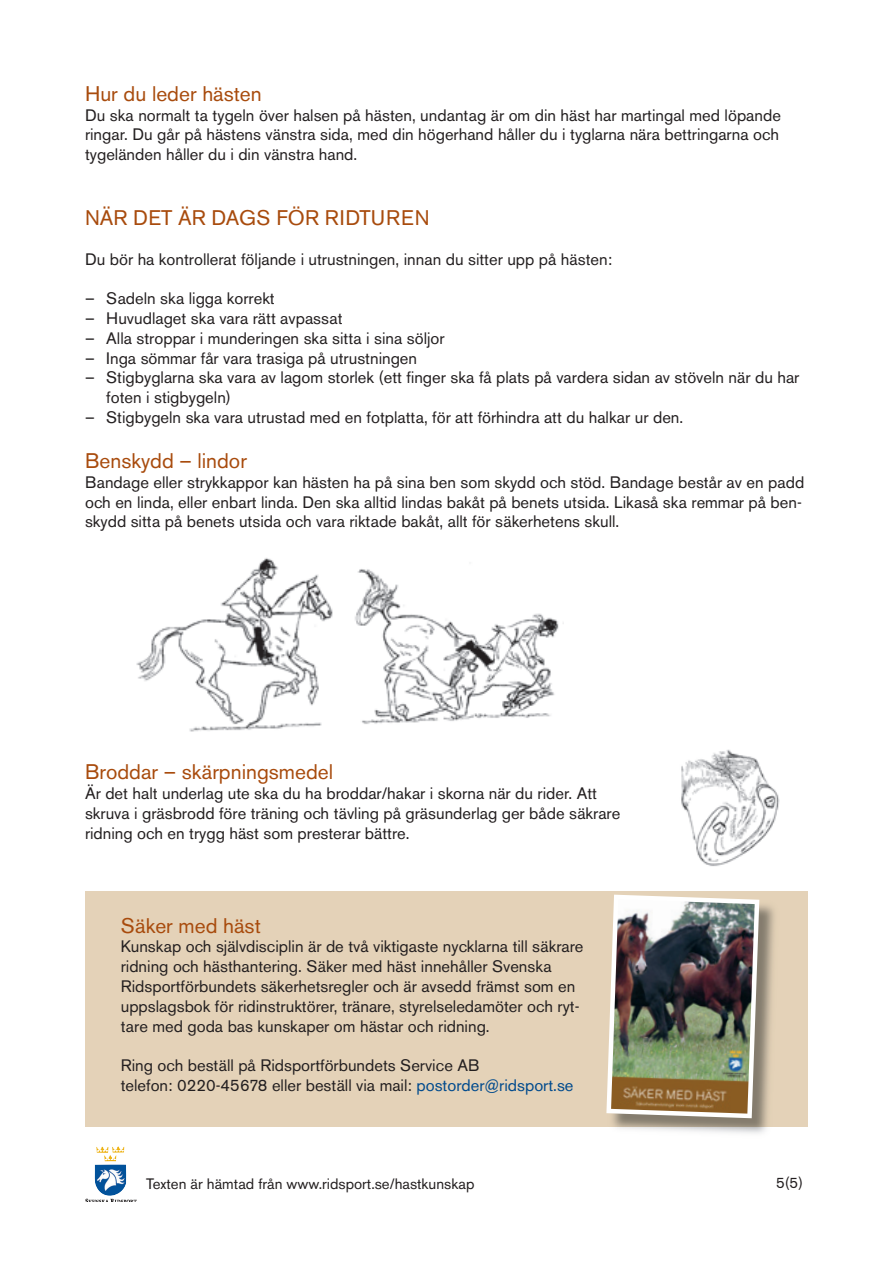
<style>
.page{position:relative;width:893px;height:1263px;background:#fff}
.page>*{position:absolute;margin:0;border:0;box-sizing:border-box;transform-origin:0 0}
.t1{font:21px "Akzidenz Grotesk BE";color:#a84b0d}
.t2{font:16.5px/19.8px "Akzidenz Grotesk BE";color:#231f20}
.t3{font:15px "Akzidenz Grotesk BE";color:#231f20}
.s1{color:#004a8d}
</style>
<div class="page">
<img style="left:94px;top:1146px;width:33px;height:50px">
<img style="left:85px;top:1198px;width:52px;height:3px">
<img style="left:136px;top:558px;width:423px;height:174px">
<img style="left:681px;top:749px;width:99px;height:117px">
<div style="left:85px;top:891px;width:723px;height:236px;background:#e4d2b8"></div>
<img style="left:612px;top:900px;width:163px;height:234px">
<img style="left:606px;top:895px;width:153px;height:223px">
<p class="t1" style="left:85px;top:86px;width:178px">Hur du leder hästen</p>
<p class="t2" style="left:85px;top:107px;width:697px">Du ska normalt ta tygeln över halsen på hästen, undantag är om din häst har martingal med löpande ringar. Du går på hästens vänstra sida, med din högerhand håller du i tyglarna nära bettringarna och tygeländen håller du i din vänstra hand.</p>
<p class="t1" style="left:85px;top:210px;width:346px">NÄR DET ÄR DAGS FÖR RIDTUREN</p>
<p class="t2" style="left:85px;top:251px;width:529px">Du bör ha kontrollerat följande i utrustningen, innan du sitter upp på hästen:</p>
<p class="t2" style="left:85px;top:290px;width:191px">– Sadeln ska ligga korrekt</p>
<p class="t2" style="left:85px;top:310px;width:259px">– Huvudlaget ska vara rätt avpassat</p>
<p class="t2" style="left:85px;top:330px;width:361px">– Alla stroppar i munderingen ska sitta i sina söljor</p>
<p class="t2" style="left:85px;top:350px;width:334px">– Inga sömmar får vara trasiga på utrustningen</p>
<p class="t2" style="left:106px;top:369px;width:695px;text-indent:-21px">– Stigbyglarna ska vara av lagom storlek (ett finger ska få plats på vardera sidan av stöveln när du har foten i stigbygeln)</p>
<p class="t2" style="left:85px;top:409px;width:600px">– Stigbygeln ska vara utrustad med en fotplatta, för att förhindra att du halkar ur den.</p>
<p class="t1" style="left:85px;top:453px;width:163px">Benskydd – lindor</p>
<p class="t2" style="left:85px;top:474px;width:721px">Bandage eller strykkappor kan hästen ha på sina ben som skydd och stöd. Bandage består av en padd och en linda, eller enbart linda. Den ska alltid lindas bakåt på benets utsida. Likaså ska remmar på ben&shy;skydd sitta på benets utsida och vara riktade bakåt, allt för säkerhetens skull.</p>
<p class="t1" style="left:85px;top:765px;width:250px">Broddar – skärpningsmedel</p>
<p class="t2" style="left:85px;top:785px;width:537px">Är det halt underlag ute ska du ha broddar/hakar i skorna när du rider. Att skruva i gräsbrodd före träning och tävling på gräsunderlag ger både säkrare ridning och en trygg häst som presterar bättre.</p>
<p class="t1" style="left:121px;top:918px;width:142px">Säker med häst</p>
<p class="t2" style="left:121px;top:939px;width:464px">Kunskap och självdisciplin är de två viktigaste nycklarna till säkrare ridning och hästhantering. Säker med häst innehåller Svenska Ridsportförbundets säkerhetsregler och är avsedd främst som en uppslagsbok för ridinstruktörer, tränare, styrelseledamöter och ryt&shy;tare med goda bas kunskaper om hästar och ridning.</p>
<p class="t2" style="left:121px;top:1057px;width:454px">Ring och beställ på Ridsportförbundets Service AB<br>telefon: 0220-45678 eller beställ via mail: <span class="s1">postorder@ridsport.se</span></p>
<p class="t3" style="left:146px;top:1178px;width:330px">Texten är hämtad från www.ridsport.se/hastkunskap</p>
<p class="t3" style="left:776px;top:1177px;width:28px">5(5)</p>
</div>
